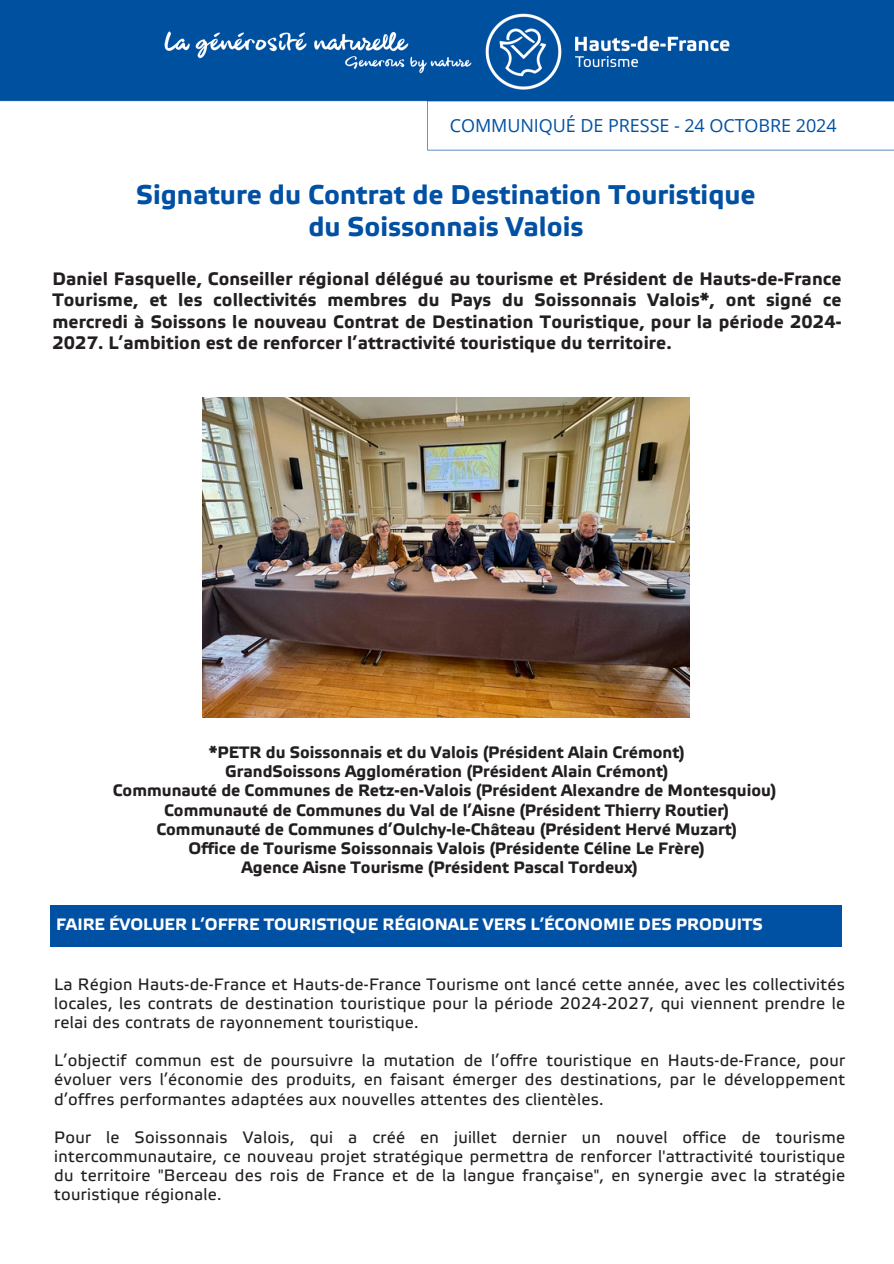
<style>
.page{position:relative;width:894px;height:1264px;background:#fff}
.page>*{position:absolute;margin:0;border:0;box-sizing:border-box;transform-origin:0 0}
.t1{font:700 27px/31.5px "Etelka Text Pro";color:#0050a4;text-align:center}
.t2{font:700 18px/21.3px "Etelka Text Pro";letter-spacing:.005em;color:#231f20;text-align:justify}
.t3{font:18px "Open Sans";letter-spacing:-.005em;color:#0050a4}
.t4{font:16.5px/19.2px "Etelka Text Pro";letter-spacing:.02em;color:#231f20;text-align:justify}
.t5{font:700 16.5px/19.2px "Etelka Text Pro";color:#231f20;text-align:center}
.t6{font:700 16.5px "Etelka Text Pro";color:#fff}
.s1{color:#fff}
</style>
<div class="page">
<div style="left:50px;top:905px;width:791px;height:42px;background:#0050a4"></div>
<img style="left:0;top:0;width:893px;height:151px">
<img style="left:202px;top:397px;width:487px;height:320px">
<h1 class="t3" style="left:449px;top:113px;width:388px">COMMUNIQUÉ DE PRESSE - 24 OCTOBRE 2024</h1>
<p class="t1" style="left:136px;top:180px;width:620px">Signature du Contrat de Destination Touristique du Soissonnais Valois</p>
<h4 class="t2" style="left:52px;top:269px;width:790px">Daniel Fasquelle, Conseiller régional délégué au tourisme et Président de Hauts-de-France Tourisme, et les collectivités membres du Pays du Soissonnais Valois*, ont signé ce mercredi à Soissons le nouveau Contrat de Destination Touristique, pour la période 2024- 2027. L’ambition est de renforcer l’attractivité touristique du territoire.</h4>
<p class="t5" style="left:113px;top:743px;width:665px">*PETR du Soissonnais et du Valois (Président Alain Crémont)<br>GrandSoissons Agglomération (Président Alain Crémont)<br>Communauté de Communes de Retz-en-Valois (Président Alexandre de Montesquiou)<br>Communauté de Communes du Val de l’Aisne (Président Thierry Routier)<br>Communauté de Communes d’Oulchy-le-Château (Président Hervé Muzart)<br>Office de Tourisme Soissonnais Valois (Présidente Céline Le Frère)<br>Agence Aisne Tourisme (Président Pascal Tordeux)<span class="s1">x)</span></p>
<p class="t6" style="left:56px;top:914px;width:707px">FAIRE ÉVOLUER L’OFFRE TOURISTIQUE RÉGIONALE VERS L’ÉCONOMIE DES PRODUITS</p>
<p class="t4" style="left:54px;top:975px;width:792px">La Région Hauts-de-France et Hauts-de-France Tourisme ont lancé cette année, avec les collectivités locales, les contrats de destination touristique pour la période 2024-2027, qui viennent prendre le relai des contrats de rayonnement touristique.</p>
<h4 class="t4" style="left:54px;top:1051px;width:792px">L’objectif commun est de poursuivre la mutation de l’offre touristique en Hauts-de-France, pour évoluer vers l’économie des produits, en faisant émerger des destinations, par le développement d’offres performantes adaptées aux nouvelles attentes des clientèles.</h4>
<h2 class="t4" style="left:54px;top:1128px;width:792px">Pour le Soissonnais Valois, qui a créé en juillet dernier un nouvel office de tourisme intercommunautaire, ce nouveau projet stratégique permettra de renforcer l'attractivité touristique du territoire "Berceau des rois de France et de la langue française", en synergie avec la stratégie touristique régionale.</h2>
</div>
